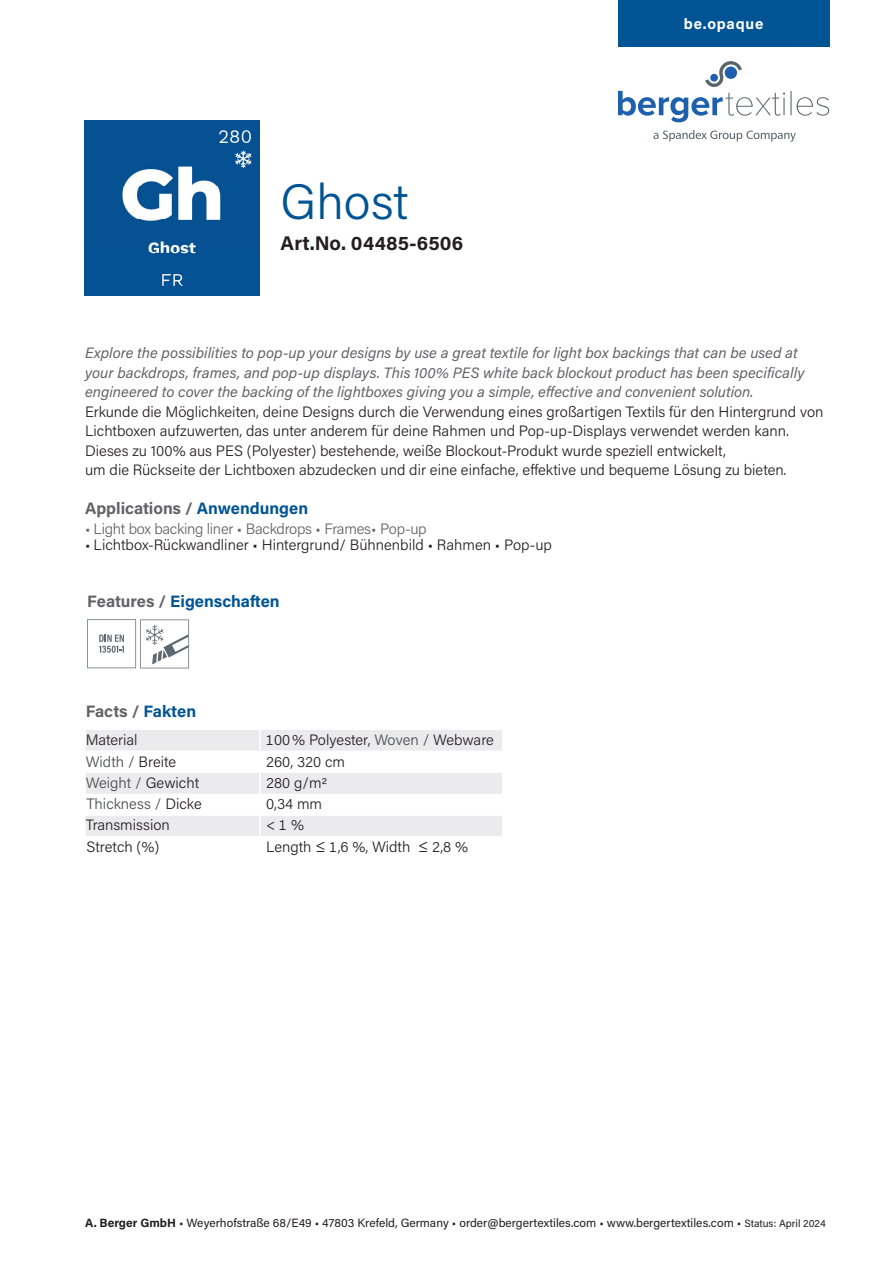
<style>
.page{position:relative;width:893px;height:1263px;background:#fff}
.page>*{position:absolute;margin:0;border:0;box-sizing:border-box;transform-origin:0 0}
.t1{font:300 49.5px "Acumin Pro";color:#015494}
.t2{font:700 19.8px "Acumin Pro";letter-spacing:.01em;color:#231f20}
.t3{font:700 16.5px "Acumin Pro";color:#636366}
.t4{font:700 16.5px "Acumin Pro";color:#015494}
.t5{font:300 15px/19.5px "Acumin Pro";color:#231f20}
.t6{font:italic 15px/19.5px "Acumin Pro";color:#636366}
.t7{font:300 15px "Acumin Pro";letter-spacing:-.02em;color:#636366}
.t8{font:300 15px "Acumin Pro";color:#4b4c4d}
.t9{font:700 15px "Acumin Pro";letter-spacing:.05em;color:#fff}
.t10{font:12px "Acumin Pro";color:#231f20}
.s1{color:#015494}
.s2{color:#636366}
.s3{color:#4b4c4d}
.s4{color:#231f20}
.s5{font-weight:700}
.s6{font-size:10.5px}
</style>
<div class="page">
<img style="left:85px;top:121px;width:174px;height:174px">
<svg style="left:86px;top:730px;width:416px;height:106px"></svg>
<div style="left:618px;top:0;width:211px;height:47px;background:#015494"></div>
<svg style="left:618px;top:61px;width:211px;height:61px"></svg>
<div style="left:725px;top:67px;width:12px;height:12px;background:#1e60ae;border-radius:50%"></div>
<svg style="left:653px;top:130px;width:143px;height:12px"></svg>
<svg style="left:87px;top:619px;width:102px;height:49px"></svg>
<h1 class="t1" style="left:281px;top:168px;width:129px">Ghost</h1>
<h2 class="t2" style="left:281px;top:230px;width:184px">Art.No. 04485-6506</h2>
<p class="t9" style="left:684px;top:13px;width:81px">be.opaque</p>
<p class="t6" style="left:85px;top:342px;width:721px">Explore the possibilities to pop-up your designs by use a great textile for light box backings that can be used at your backdrops, frames, and pop-up displays. This 100% PES white back blockout product has been specifically engineered to cover the backing of the lightboxes giving you a simple, effective and convenient solution.</p>
<p class="t5" style="left:85px;top:401px;width:740px">Erkunde die Möglichkeiten, deine Designs durch die Verwendung eines großartigen Textils für den Hintergrund von Lichtboxen aufzuwerten, das unter anderem für deine Rahmen und Pop-up-Displays verwendet werden kann.<br>Dieses zu 100% aus PES (Polyester) bestehende, weiße Blockout-Produkt wurde speziell entwickelt,<br>um die Rückseite der Lichtboxen abzudecken und dir eine einfache, effektive und bequeme Lösung zu bieten.</p>
<p class="t3" style="left:85px;top:497px;width:225px">Applications / <span class="s1">Anwendungen</span></p>
<p class="t7" style="left:85px;top:518px;width:343px">• Light box backing liner • Backdrops • Frames• Pop-up</p>
<p class="t5" style="left:85px;top:534px;width:468px">• Lichtbox-Rückwandliner • Hintergrund/ Bühnenbild • Rahmen • Pop-up</p>
<p class="t4" style="left:87px;top:589px;width:194px"><span class="s2">Features /</span> Eigenschaften</p>
<p class="t3" style="left:86px;top:699px;width:112px">Facts / <span class="s1">Fakten</span></p>
<p class="t5" style="left:86px;top:730px;width:53px">Material</p>
<p class="t5" style="left:266px;top:730px;width:229px">100% Polyester, <span class="s3">Woven /</span> Webware</p>
<p class="t8" style="left:86px;top:751px;width:92px">Width / <span class="s4">Breite</span></p>
<p class="t5" style="left:266px;top:751px;width:80px">260, 320 cm</p>
<p class="t8" style="left:86px;top:772px;width:115px">Weight / <span class="s4">Gewicht</span></p>
<p class="t5" style="left:266px;top:772px;width:62px">280 g/m2</p>
<p class="t8" style="left:87px;top:793px;width:117px">Thickness / <span class="s4">Dicke</span></p>
<p class="t5" style="left:266px;top:793px;width:58px">0,34 mm</p>
<p class="t5" style="left:86px;top:815px;width:86px">Transmission</p>
<p class="t5" style="left:266px;top:815px;width:39px">&lt; 1 %</p>
<p class="t5" style="left:87px;top:836px;width:74px">Stretch (%)</p>
<p class="t5" style="left:266px;top:836px;width:203px">Length ≤ 1,6 %, Width ≤ 2,8 %</p>
<p class="t10" style="left:85px;top:1214px;width:742px"><span class="s5">A. Berger GmbH</span> • Weyerhofstraße 68/E49 • 47803 Krefeld, Germany • order@bergertextiles.com • www.bergertextiles.com • <span class="s6">Status: April 2024</span></p>
</div>
